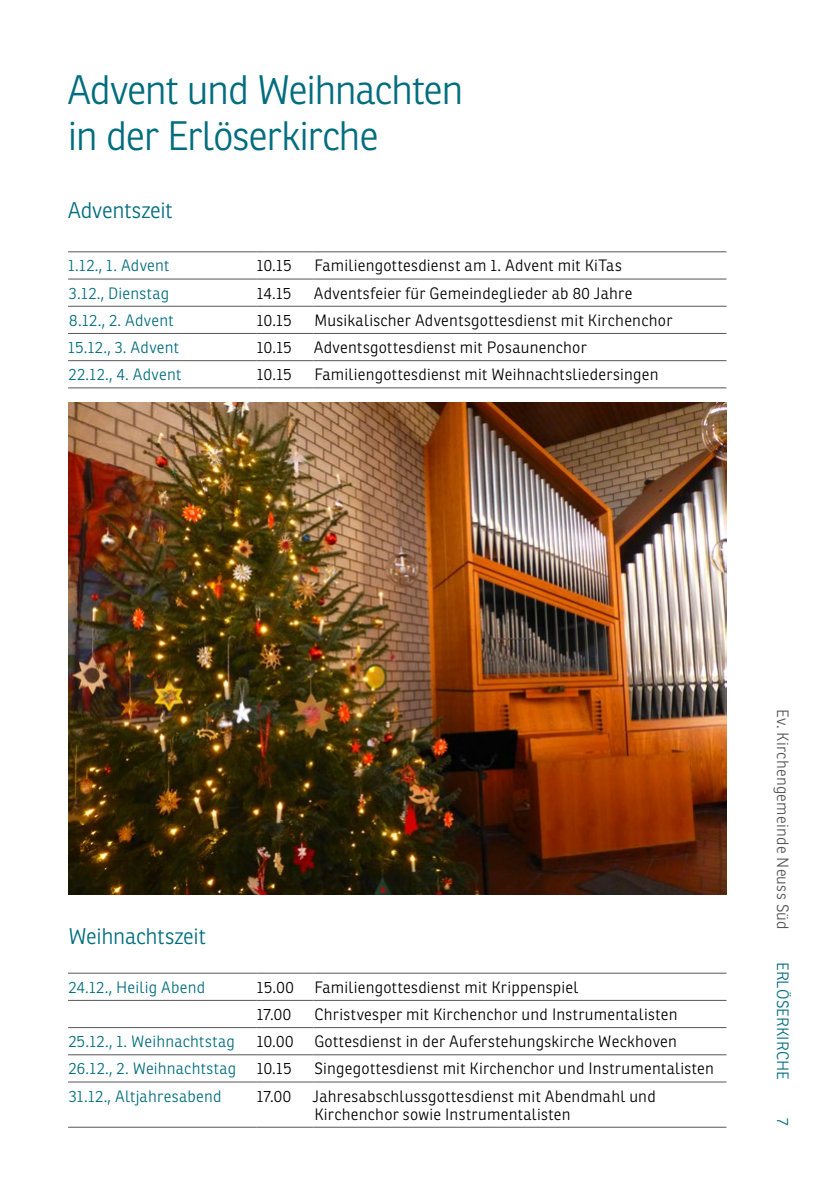
<style>
.page{position:relative;width:840px;height:1191px;background:#fff}
.page>*{position:absolute;margin:0;border:0;box-sizing:border-box;transform-origin:0 0}
.t1{font:300 40px/45.4px "Ronnia";letter-spacing:-.03em;color:#006d7e}
.t2{font:300 22px "Ronnia";letter-spacing:-.01em;color:#006d7e}
.t3{font:300 16px/18px "Ronnia";letter-spacing:.015em;color:#000}
.t4{font:300 16px "Ronnia";letter-spacing:.015em;color:#006d7e}
.t5{font:300 16px "Ronnia";letter-spacing:.015em;color:#565655}
</style>
<div class="page">
<img style="left:68px;top:402px;width:658px;height:492px">
<hr style="left:257px;top:279px;width:56px;height:1px;background:#565655">
<hr style="left:257px;top:306px;width:56px;height:1px;background:#565655">
<hr style="left:257px;top:333px;width:56px;height:1px;background:#565655">
<hr style="left:68px;top:279px;width:189px;height:1px;background:#565655">
<hr style="left:68px;top:306px;width:189px;height:1px;background:#565655">
<hr style="left:68px;top:333px;width:189px;height:1px;background:#565655">
<hr style="left:257px;top:251px;width:56px;height:1px;background:#565655">
<hr style="left:313px;top:279px;width:413px;height:1px;background:#565655">
<hr style="left:313px;top:306px;width:413px;height:1px;background:#565655">
<hr style="left:313px;top:333px;width:413px;height:1px;background:#565655">
<hr style="left:313px;top:251px;width:413px;height:1px;background:#565655">
<hr style="left:68px;top:251px;width:189px;height:1px;background:#565655">
<hr style="left:68px;top:360px;width:189px;height:1px;background:#565655">
<hr style="left:257px;top:360px;width:56px;height:1px;background:#565655">
<hr style="left:68px;top:387px;width:189px;height:1px;background:#565655">
<hr style="left:257px;top:387px;width:56px;height:1px;background:#565655">
<hr style="left:313px;top:360px;width:413px;height:1px;background:#565655">
<hr style="left:313px;top:387px;width:413px;height:1px;background:#565655">
<hr style="left:257px;top:1000px;width:56px;height:1px;background:#565655">
<hr style="left:257px;top:1126px;width:56px;height:1px;background:#565655">
<hr style="left:313px;top:1000px;width:413px;height:1px;background:#565655">
<hr style="left:313px;top:1027px;width:413px;height:1px;background:#565655">
<hr style="left:313px;top:1054px;width:413px;height:1px;background:#565655">
<hr style="left:313px;top:1081px;width:413px;height:1px;background:#565655">
<hr style="left:313px;top:1126px;width:413px;height:1px;background:#565655">
<hr style="left:68px;top:1000px;width:189px;height:1px;background:#565655">
<hr style="left:68px;top:1126px;width:189px;height:1px;background:#565655">
<hr style="left:68px;top:972px;width:189px;height:1px;background:#565655">
<hr style="left:257px;top:972px;width:56px;height:1px;background:#565655">
<hr style="left:313px;top:972px;width:413px;height:1px;background:#565655">
<hr style="left:68px;top:1027px;width:189px;height:1px;background:#565655">
<hr style="left:257px;top:1027px;width:56px;height:1px;background:#565655">
<hr style="left:68px;top:1054px;width:189px;height:1px;background:#565655">
<hr style="left:257px;top:1054px;width:56px;height:1px;background:#565655">
<hr style="left:68px;top:1081px;width:189px;height:1px;background:#565655">
<hr style="left:257px;top:1081px;width:56px;height:1px;background:#565655">
<h1 class="t1" style="left:67px;top:67px;width:398px">Advent und Weihnachten in der Erlöserkirche</h1>
<h2 class="t2" style="left:68px;top:196px;width:106px">Adventszeit</h2>
<p class="t4" style="left:68px;top:256px;width:103px">1.12., 1. Advent</p>
<p class="t3" style="left:257px;top:257px;width:36px">10.15</p>
<p class="t3" style="left:314px;top:257px;width:309px">Familiengottesdienst am 1. Advent mit KiTas</p>
<p class="t4" style="left:69px;top:283px;width:102px">3.12., Dienstag</p>
<p class="t3" style="left:257px;top:284px;width:36px">14.15</p>
<p class="t3" style="left:314px;top:284px;width:320px">Adventsfeier für Gemeindeglieder ab 80 Jahre</p>
<p class="t4" style="left:69px;top:310px;width:106px">8.12., 2. Advent</p>
<p class="t3" style="left:257px;top:311px;width:36px">10.15</p>
<p class="t3" style="left:314px;top:311px;width:359px">Musikalischer Adventsgottesdienst mit Kirchenchor</p>
<p class="t4" style="left:68px;top:338px;width:112px">15.12., 3. Advent</p>
<p class="t3" style="left:257px;top:338px;width:36px">10.15</p>
<p class="t3" style="left:314px;top:338px;width:274px">Adventsgottesdienst mit Posaunenchor</p>
<p class="t4" style="left:68px;top:365px;width:114px">22.12., 4. Advent</p>
<p class="t3" style="left:257px;top:365px;width:36px">10.15</p>
<p class="t3" style="left:314px;top:365px;width:345px">Familiengottesdienst mit Weihnachtsliedersingen</p>
<h2 class="t2" style="left:68px;top:922px;width:139px">Weihnachtszeit</h2>
<p class="t4" style="left:68px;top:977px;width:138px">24.12., Heilig Abend</p>
<p class="t3" style="left:257px;top:978px;width:38px">15.00</p>
<p class="t3" style="left:314px;top:978px;width:265px">Familiengottesdienst mit Krippenspiel</p>
<p class="t3" style="left:257px;top:1005px;width:36px">17.00</p>
<p class="t3" style="left:314px;top:1005px;width:364px">Christvesper mit Kirchenchor und Instrumentalisten</p>
<p class="t4" style="left:68px;top:1031px;width:168px">25.12., 1. Weihnachtstag</p>
<p class="t3" style="left:257px;top:1032px;width:38px">10.00</p>
<p class="t3" style="left:314px;top:1032px;width:364px">Gottesdienst in der Auferstehungskirche Weckhoven</p>
<p class="t4" style="left:68px;top:1059px;width:169px">26.12., 2. Weihnachtstag</p>
<p class="t3" style="left:257px;top:1059px;width:36px">10.15</p>
<p class="t3" style="left:314px;top:1059px;width:401px">Singegottesdienst mit Kirchenchor und Instrumentalisten</p>
<p class="t4" style="left:69px;top:1086px;width:154px">31.12., Altjahresabend</p>
<p class="t3" style="left:257px;top:1087px;width:36px">17.00</p>
<p class="t3" style="left:312px;top:1087px;width:344px">Jahresabschlussgottesdienst mit Abendmahl und<br>Kirchenchor sowie Instrumentalisten</p>
<p class="t5" style="left:792px;top:709px;width:222px;rotate:90deg">Ev. Kirchengemeinde Neuss Süd</p>
<p class="t4" style="left:792px;top:961px;width:118px;rotate:90deg">Erlöserkirche</p>
<p class="t4" style="left:792px;top:1117px;width:9px;rotate:90deg">7</p>
</div>
